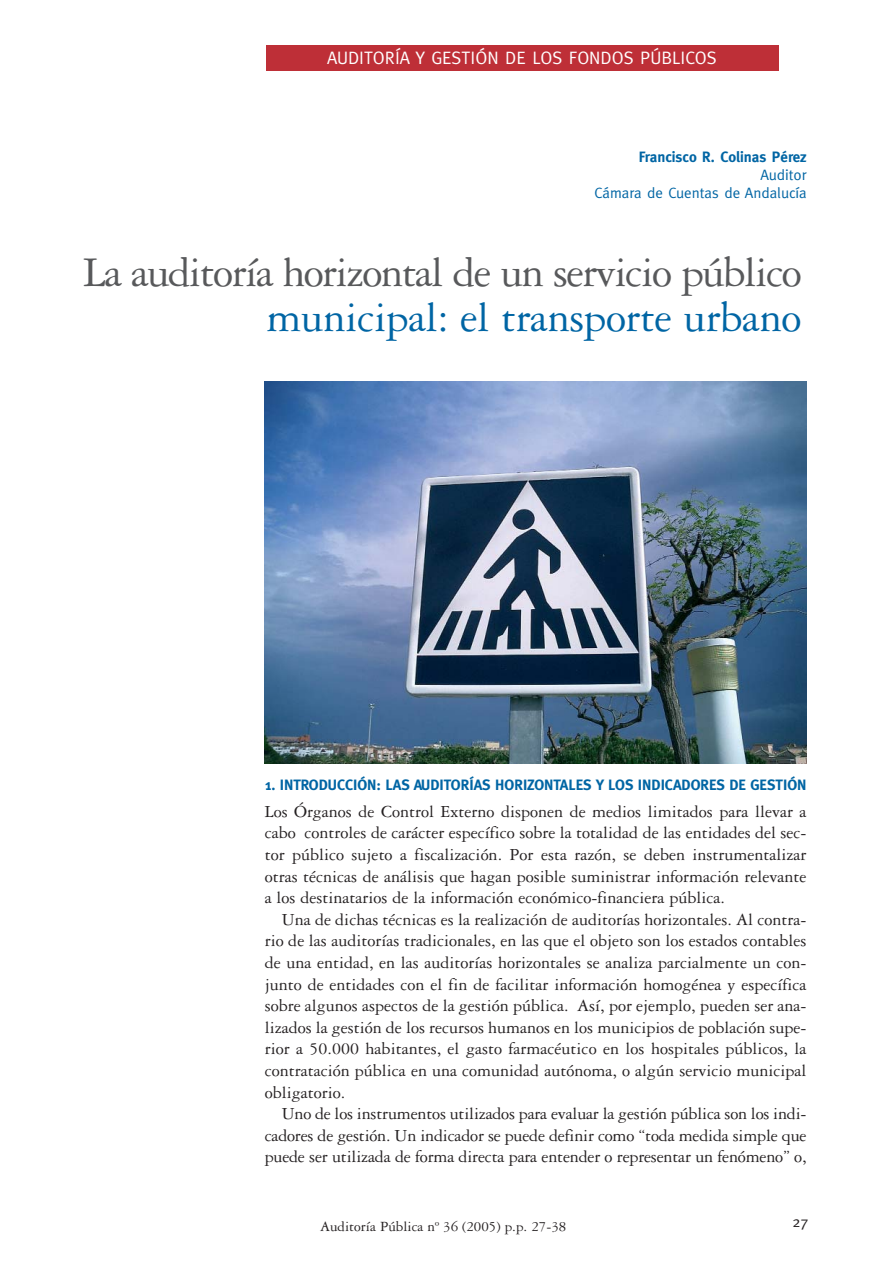
<style>
.page{position:relative;width:893px;height:1263px;background:#fff}
.page>*{position:absolute;margin:0;border:0;box-sizing:border-box;transform-origin:0 0}
.t1{font:45px "Garamond Three";letter-spacing:-.035em;color:#58595b}
.t2{font:45px "Garamond Three";letter-spacing:-.01em;color:#0065a4}
.t3{font:18px/21.6px "Garamond Three";color:#231f20;text-align:justify}
.t4{font:18px "Meta";color:#fff}
.t5{font:700 15px "Meta";color:#0065a4}
.t6{font:15px "Garamond Three";color:#231f20}
.t7{font:15px/18px "Meta";color:#0065a4;text-align:right}
.t8{font:15px "Meta";color:#231f20}
</style>
<div class="page">
<div style="left:265px;top:46px;width:513px;height:25px;background:#be2f37"></div>
<img style="left:265px;top:382px;width:541px;height:381px">
<p class="t4" style="left:327px;top:51px;width:391px">AUDITORÍA Y GESTIÓN DE LOS FONDOS PÚBLICOS</p>
<p class="t5" style="left:638px;top:152px;width:169px">Francisco R. Colinas Pérez</p>
<p class="t7" style="left:594px;top:168px;width:214px">Auditor<br>Cámara de Cuentas de Andalucía</p>
<h1 class="t1" style="left:83px;top:256px;width:720px">La auditoría horizontal de un servicio público</h1>
<h1 class="t2" style="left:266px;top:301px;width:536px">municipal: el transporte urbano</h1>
<p class="t5" style="left:265px;top:780px;width:543px">1. INTRODUCCIÓN: LAS AUDITORÍAS HORIZONTALES Y LOS INDICADORES DE GESTIÓN</p>
<p class="t3" style="left:265px;top:802px;width:543px">Los Órganos de Control Externo disponen de medios limitados para llevar a cabo controles de carácter específico sobre la totalidad de las entidades del sec&shy;tor público sujeto a fiscalización. Por esta razón, se deben instrumentalizar otras técnicas de análisis que hagan posible suministrar información relevante a los destinatarios de la información económico-financiera pública.</p>
<p class="t3" style="left:265px;top:910px;width:543px;text-indent:17px">Una de dichas técnicas es la realización de auditorías horizontales. Al contra&shy;rio de las auditorías tradicionales, en las que el objeto son los estados contables de una entidad, en las auditorías horizontales se analiza parcialmente un con&shy;junto de entidades con el fin de facilitar información homogénea y específica sobre algunos aspectos de la gestión pública. Así, por ejemplo, pueden ser ana&shy;lizados la gestión de los recursos humanos en los municipios de población supe&shy;rior a 50.000 habitantes, el gasto farmacéutico en los hospitales públicos, la contratación pública en una comunidad autónoma, o algún servicio municipal obligatorio.</p>
<p class="t3" style="left:265px;top:1104px;width:543px;text-indent:17px">Uno de los instrumentos utilizados para evaluar la gestión pública son los indi&shy;cadores de gestión. Un indicador se puede definir como “toda medida simple que puede ser utilizada de forma directa para entender o representar un fenómeno” o,</p>
<p class="t6" style="left:320px;top:1221px;width:248px">Auditoría Pública nº 36 (2005) p.p. 27-38</p>
<p class="t8" style="left:792px;top:1217px;width:18px">27</p>
</div>
